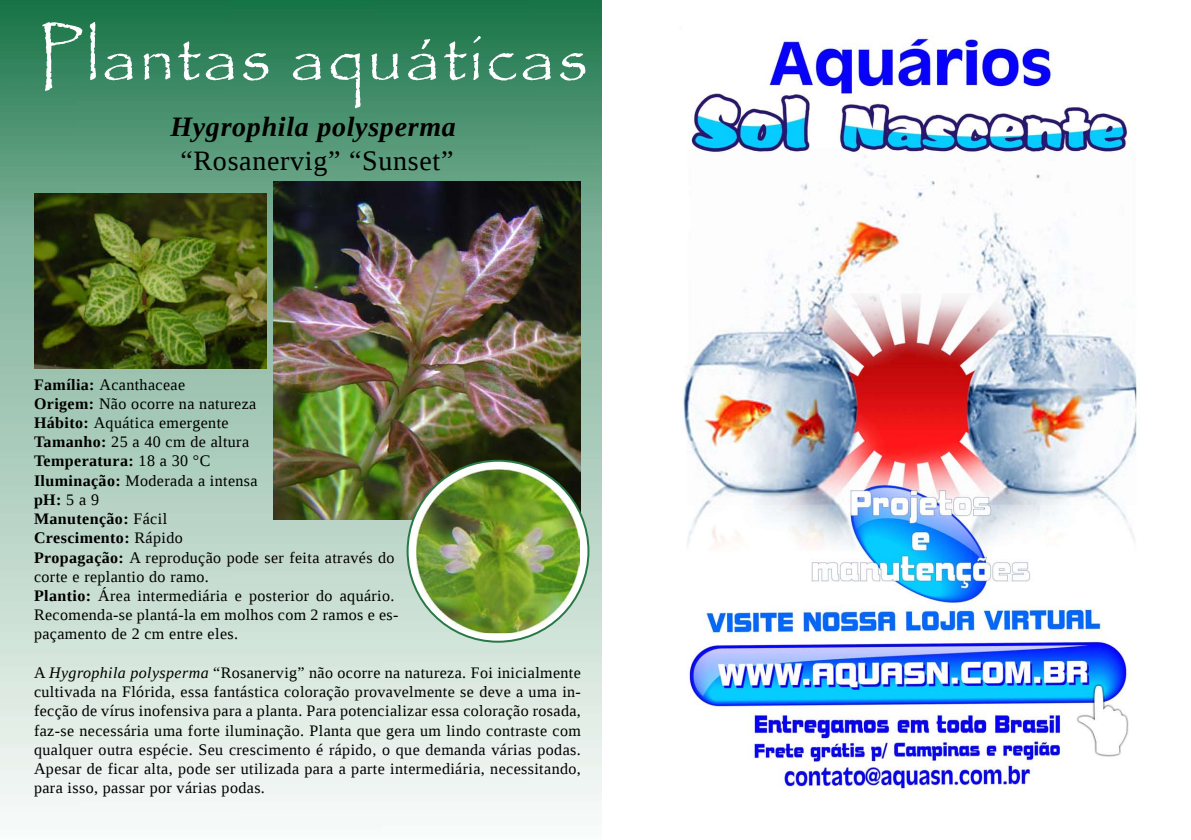
<style>
.page{position:relative;width:1191px;height:840px;background:#fff}
.page>*{position:absolute;margin:0;border:0;box-sizing:border-box;transform-origin:0 0}
.t1{font:70px "Papyrus";letter-spacing:.025em;color:#fff}
.t2{font:italic 700 28px "Liberation Serif";letter-spacing:.025em;color:#000}
.t3{font:28px "Liberation Serif";letter-spacing:.025em;color:#000}
.t4{font:16px/19.2px "Liberation Serif";letter-spacing:.025em;color:#000}
.s1{font-weight:700}
.s2{font-style:italic}
</style>
<div class="page">
<img style="left:0;top:0;width:601px;height:814px">
<img style="left:34px;top:194px;width:233px;height:174px">
<img style="left:273px;top:181px;width:308px;height:338px">
<svg style="left:407px;top:460px;width:181px;height:181px"></svg>
<img style="left:416px;top:469px;width:164px;height:164px">
<img style="left:683px;top:35px;width:456px;height:755px">
<h1 class="t1" style="left:38px;top:15px;width:552px">Plantas aquáticas</h1>
<h2 class="t2" style="left:170px;top:108px;width:287px">Hygrophila polysperma</h2>
<h2 class="t3" style="left:180px;top:142px;width:274px">“Rosanervig” “Sunset”</h2>
<p class="t4" style="left:34px;top:374px;width:366px"><span class="s1">Família:</span> Acanthaceae<br><span class="s1">Origem:</span> Não ocorre na natureza<br><span class="s1">Hábito:</span> Aquática emergente<br><span class="s1">Tamanho:</span> 25 a 40 cm de altura<br><span class="s1">Temperatura:</span> 18 a 30 °C<br><span class="s1">Iluminação:</span> Moderada a intensa<br><span class="s1">pH:</span> 5 a 9<br><span class="s1">Manutenção:</span> Fácil<br><span class="s1">Crescimento:</span> Rápido<br><span class="s1">Propagação:</span> A reprodução pode ser feita através do corte e replantio do ramo.<br><span class="s1">Plantio:</span> Área intermediária e posterior do aquário.<br>Recomenda-se plantá-la em molhos com 2 ramos e es&shy;paçamento de 2 cm entre eles.</p>
<p class="t4" style="left:34px;top:662px;width:548px;text-align:justify">A <span class="s2">Hygrophila polysperma</span> “Rosanervig” não ocorre na natureza. Foi inicialmente cultivada na Flórida, essa fantástica coloração provavelmente se deve a uma in&shy;fecção de vírus inofensiva para a planta. Para potencializar essa coloração rosada, faz-se necessária uma forte iluminação. Planta que gera um lindo contraste com qualquer outra espécie. Seu crescimento é rápido, o que demanda várias podas.<br>Apesar de ficar alta, pode ser utilizada para a parte intermediária, necessitando, para isso, passar por várias podas.</p>
</div>
